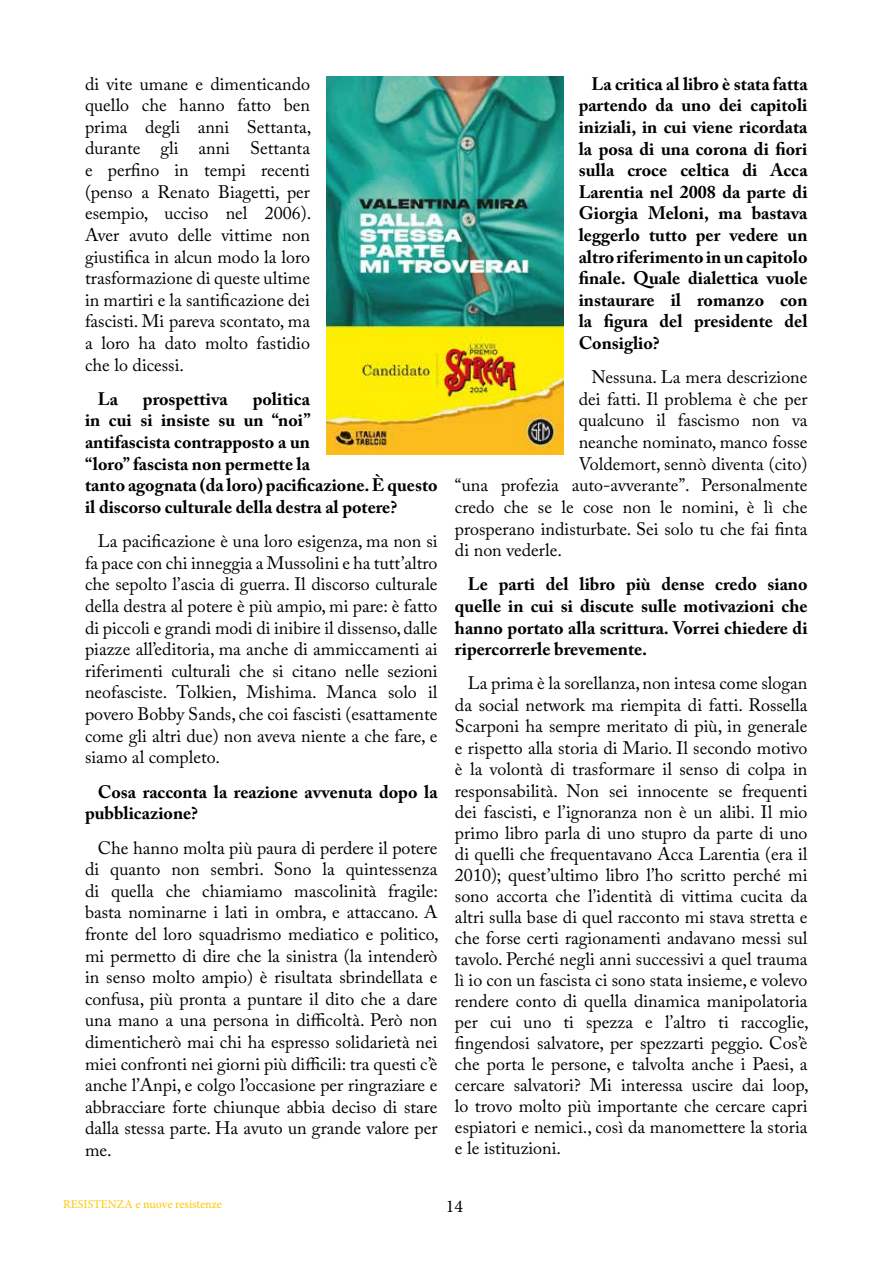
<style>
.page{position:relative;width:893px;height:1263px;background:#fff}
.page>*{position:absolute;margin:0;border:0;box-sizing:border-box;transform-origin:0 0}
.t1{font:18px/21.6px "Adobe Caslon Pro";color:#000;text-align:justify}
.t2{font:700 18px/21.6px "Adobe Caslon Pro";color:#000}
.t3{font:18px "Minion Pro";color:#000}
.t4{font:12px "Minion Pro";color:#fec800}
</style>
<div class="page">
<img style="left:326px;top:76px;width:238px;height:378px">
<p class="t1" style="left:85px;top:73px;width:228px">di vite umane e dimenticando quello che hanno fatto ben prima degli anni Settanta, durante gli anni Settanta e perfino in tempi recenti (penso a Renato Biagetti, per esempio, ucciso nel 2006).<br>Aver avuto delle vittime non giustifica in alcun modo la loro trasformazione di queste ultime in martiri e la santificazione dei fascisti. Mi pareva scontato, ma a loro ha dato molto fastidio che lo dicessi.</p>
<p class="t2" style="left:98px;top:388px;width:22px">La</p>
<p class="t2" style="left:143px;top:388px;width:86px">prospettiva</p>
<p class="t2" style="left:85px;top:388px;width:354px;text-indent:168px">politica<br>in cui si insiste su un “noi”<br>antifascista contrapposto a un<br>“loro” fascista non permette la<br>tanto agognata (da loro) pacificazione. È questo il discorso culturale della destra al potere?</p>
<p class="t1" style="left:85px;top:530px;width:354px;text-indent:13px">La pacificazione è una loro esigenza, ma non si fa pace con chi inneggia a Mussolini e ha tutt’altro che sepolto l’ascia di guerra. Il discorso culturale della destra al potere è più ampio, mi pare: è fatto di piccoli e grandi modi di inibire il dissenso, dalle piazze all’editoria, ma anche di ammiccamenti ai riferimenti culturali che si citano nelle sezioni neofasciste. Tolkien, Mishima. Manca solo il povero Bobby Sands, che coi fascisti (esattamente come gli altri due) non aveva niente a che fare, e siamo al completo.</p>
<p class="t2" style="left:85px;top:781px;width:354px;text-indent:13px">Cosa racconta la reazione avvenuta dopo la pubblicazione?</p>
<p class="t1" style="left:85px;top:837px;width:355px;text-indent:13px">Che hanno molta più paura di perdere il potere di quanto non sembri. Sono la quintessenza di quella che chiamiamo mascolinità fragile: basta nominarne i lati in ombra, e attaccano. A fronte del loro squadrismo mediatico e politico, mi permetto di dire che la sinistra (la intenderò in senso molto ampio) è risultata sbrindellata e confusa, più pronta a puntare il dito che a dare una mano a una persona in difficoltà. Però non dimenticherò mai chi ha espresso solidarietà nei miei confronti nei giorni più difficili: tra questi c’è anche l’Anpi, e colgo l’occasione per ringraziare e abbracciare forte chiunque abbia deciso di stare dalla stessa parte. Ha avuto un grande valore per me.</p>
<p class="t2" style="left:579px;top:73px;width:230px;text-align:justify;text-indent:13px">La critica al libro è stata fatta partendo da uno dei capitoli iniziali, in cui viene ricordata la posa di una corona di fiori sulla croce celtica di Acca Larentia nel 2008 da parte di Giorgia Meloni, ma bastava leggerlo tutto per vedere un altro riferimento in un capitolo finale. Quale dialettica vuole instaurare il romanzo con la figura del presidente del Consiglio?</p>
<p class="t1" style="left:591px;top:366px;width:218px">Nessuna. La mera descrizione</p>
<p class="t1" style="left:579px;top:388px;width:230px">dei fatti. Il problema è che per</p>
<p class="t1" style="left:579px;top:409px;width:230px">qualcuno il fascismo non va</p>
<p class="t1" style="left:579px;top:431px;width:230px">neanche nominato, manco fosse</p>
<p class="t1" style="left:579px;top:453px;width:230px">Voldemort, sennò diventa (cito)</p>
<p class="t1" style="left:455px;top:474px;width:354px">“una profezia auto-avverante”. Personalmente</p>
<p class="t1" style="left:455px;top:496px;width:354px">credo che se le cose non le nomini, è lì che</p>
<p class="t1" style="left:455px;top:517px;width:354px">prosperano indisturbate. Sei solo tu che fai finta</p>
<p class="t1" style="left:455px;top:539px;width:108px">di non vederle.</p>
<p class="t2" style="left:455px;top:573px;width:354px;text-align:justify;text-indent:13px">Le parti del libro più dense credo siano quelle in cui si discute sulle motivazioni che hanno portato alla scrittura. Vorrei chiedere di ripercorrerle brevemente.</p>
<p class="t1" style="left:455px;top:672px;width:355px;line-height:21.1px;text-indent:13px">La prima è la sorellanza, non intesa come slogan da social network ma riempita di fatti. Rossella Scarponi ha sempre meritato di più, in generale e rispetto alla storia di Mario. Il secondo motivo è la volontà di trasformare il senso di colpa in responsabilità. Non sei innocente se frequenti dei fascisti, e l’ignoranza non è un alibi. Il mio primo libro parla di uno stupro da parte di uno di quelli che frequentavano Acca Larentia (era il 2010); quest’ultimo libro l’ho scritto perché mi sono accorta che l’identità di vittima cucita da altri sulla base di quel racconto mi stava stretta e che forse certi ragionamenti andavano messi sul tavolo. Perché negli anni successivi a quel trauma lì io con un fascista ci sono stata insieme, e volevo rendere conto di quella dinamica manipolatoria per cui uno ti spezza e l’altro ti raccoglie, fingendosi salvatore, per spezzarti peggio. Cos’è che porta le persone, e talvolta anche i Paesi, a cercare salvatori? Mi interessa uscire dai loop, lo trovo molto più importante che cercare capri espiatori e nemici., così da manomettere la storia e le istituzioni.</p>
<p class="t4" style="left:63px;top:1196px;width:160px">RESISTENZA e nuove resistenze</p>
<p class="t3" style="left:446px;top:1194px;width:19px">14</p>
</div>
